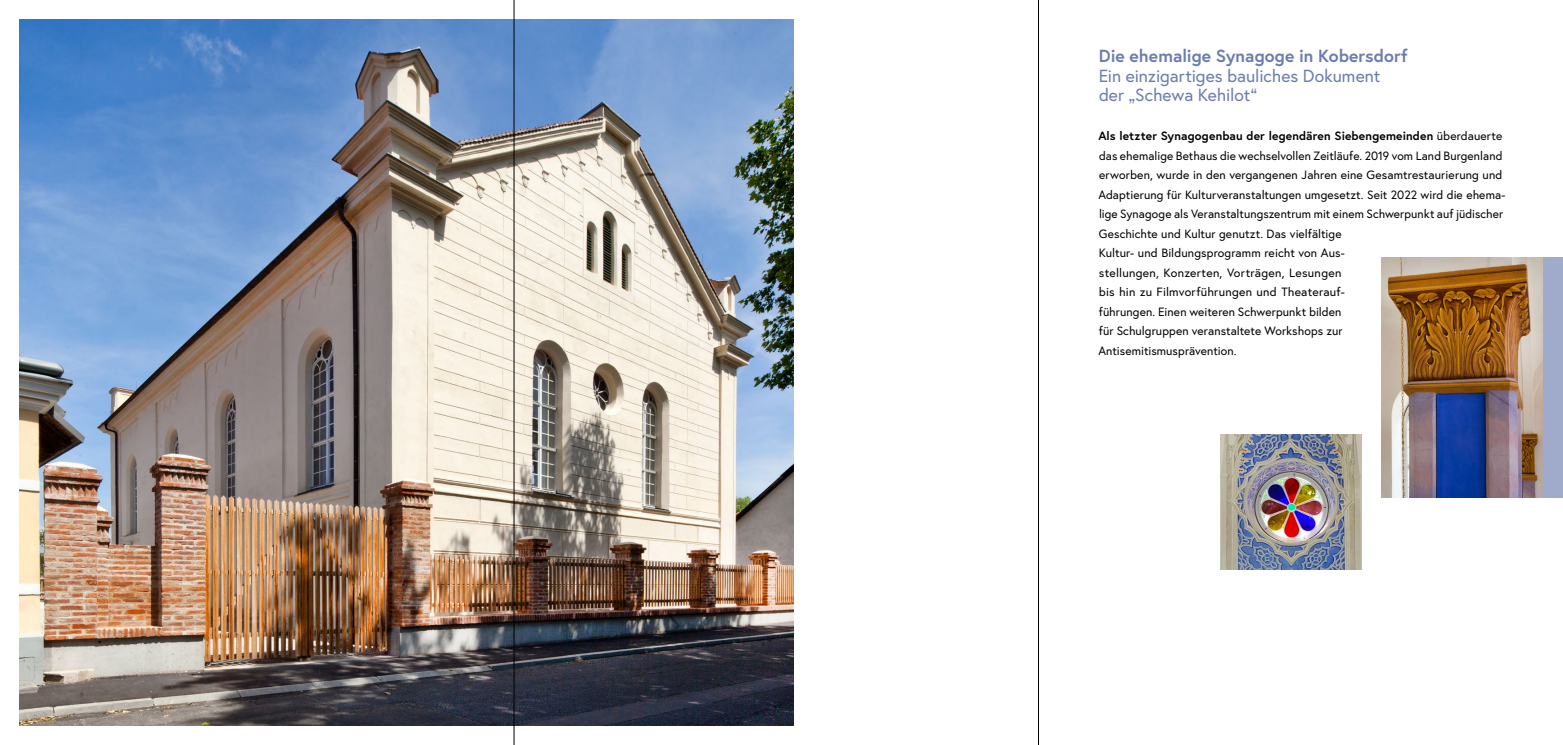
<style>
.page{position:relative;width:1563px;height:745px;background:#fff}
.page>*{position:absolute;margin:0;border:0;box-sizing:border-box;transform-origin:0 0}
.t1{font:17.5px/19.5px "Europa Austria";letter-spacing:-.005em;color:#6b7dad}
.t2{font:700 17.5px "Europa Austria";letter-spacing:.005em;color:#6b7dad}
.t3{font:12px/19.5px "Europa Austria";letter-spacing:.01em;color:#000}
.s1{font-weight:700}
</style>
<div class="page">
<img style="left:19px;top:19px;width:774px;height:706px">
<img style="left:1381px;top:257px;width:162px;height:240px">
<div style="left:1543px;top:257px;width:20px;height:240px;background:#a0aaca"></div>
<img style="left:1220px;top:434px;width:141px;height:135px">
<hr style="left:514px;top:0;width:1px;height:744px;background:#000">
<hr style="left:1038px;top:0;width:1px;height:744px;background:#000">
<h1 class="t2" style="left:1099px;top:44px;width:310px">Die ehemalige Synagoge in Kobersdorf</h1>
<h1 class="t1" style="left:1098px;top:65px;width:283px">Ein einzigartiges bauliches Dokument der „Schewa Kehilot“</h1>
<p class="t3" style="left:1098px;top:126px;width:409px"><span class="s1">Als letzter Synagogenbau der legendären Siebengemeinden</span> überdauerte das ehemalige Bethaus die wechselvollen Zeitläufe. 2019 vom Land Burgenland erworben, wurde in den vergangenen Jahren eine Gesamtrestaurierung und Adaptierung für Kulturveranstaltungen umgesetzt. Seit 2022 wird die ehema&shy;lige Synagoge als Veranstaltungszentrum mit einem Schwerpunkt auf jüdischer Geschichte und Kultur genutzt. Das vielfältige<br>Kultur- und Bildungsprogramm reicht von Aus-<br>stellungen, Konzerten, Vorträgen, Lesungen<br>bis hin zu Filmvorführungen und Theaterauf-<br>führungen. Einen weiteren Schwerpunkt bilden<br>für Schulgruppen veranstaltete Workshops zur<br>Antisemitismusprävention.</p>
</div>
